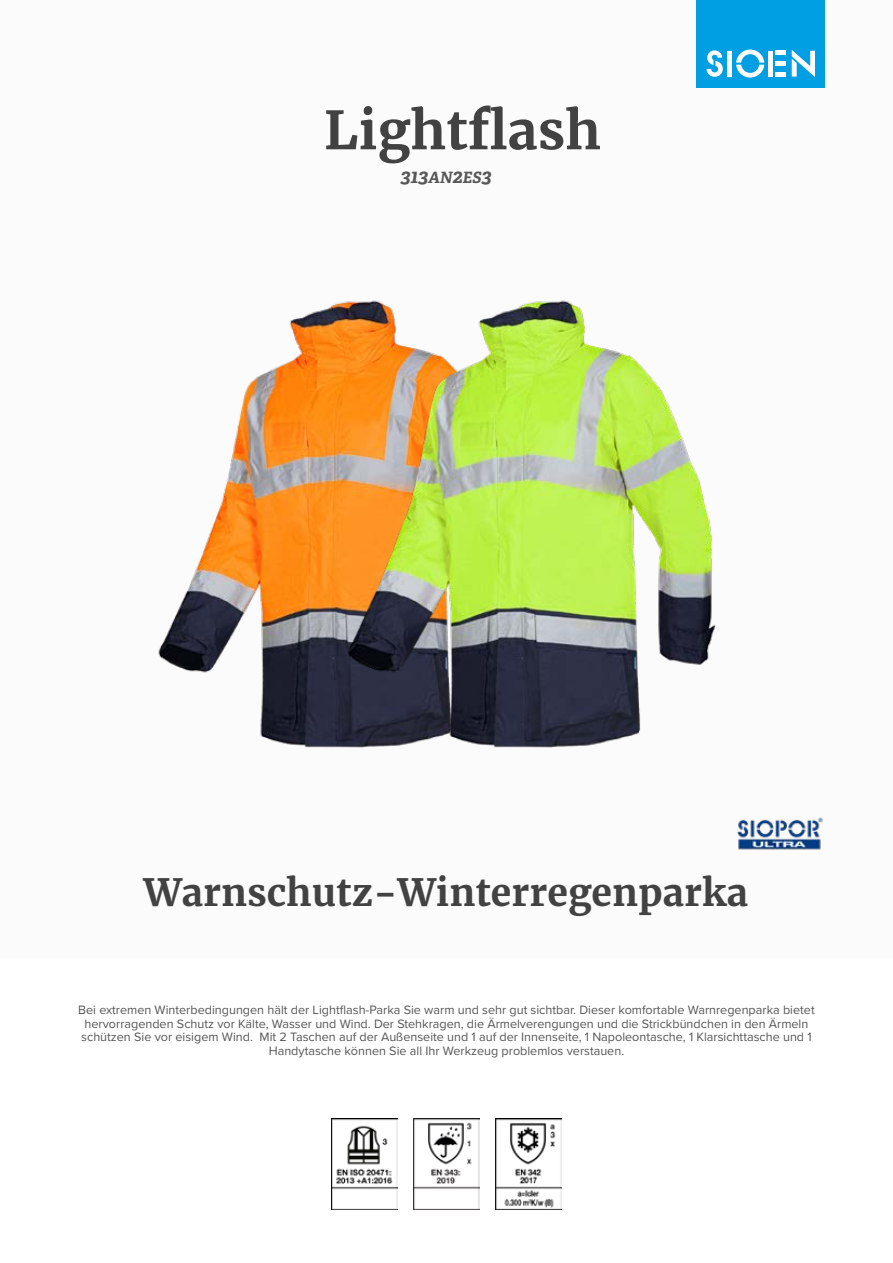
<style>
.page{position:relative;width:893px;height:1263px;background:#fff}
.page>*{position:absolute;margin:0;border:0;box-sizing:border-box;transform-origin:0 0}
.t1{font:700 52.5px "Merriweather";color:#424242}
.t2{font:700 37.5px "Merriweather";color:#424242}
.t3{font:italic 700 19.5px "Adelle";color:#575756}
.t4{font:12.6px/13.6px "Proxima Nova";color:#575756;text-align:center}
.s1{font-size:15.6px}
</style>
<div class="page">
<div style="left:0;top:0;width:893px;height:957px;background:#fbfbfb"></div>
<div style="left:697px;top:0;width:128px;height:88px;background:#009fe3"></div>
<svg style="left:707px;top:50px;width:16px;height:27px"></svg>
<svg style="left:736px;top:50px;width:28px;height:28px"></svg>
<div style="left:727px;top:51px;width:5px;height:26px;background:#fff"></div>
<div style="left:768px;top:51px;width:5px;height:26px;background:#fff"></div>
<div style="left:775px;top:72px;width:11px;height:5px;background:#fff"></div>
<div style="left:775px;top:61px;width:11px;height:5px;background:#fff"></div>
<hr style="left:775px;top:51px;width:11px;height:4px;background:#fff">
<svg style="left:792px;top:50px;width:23px;height:27px"></svg>
<img style="left:783px;top:817px;width:40px;height:33px">
<img style="left:331px;top:1118px;width:66px;height:92px">
<img style="left:413px;top:1118px;width:67px;height:92px">
<img style="left:495px;top:1118px;width:67px;height:92px">
<img style="left:158px;top:318px;width:140px;height:428px">
<img style="left:298px;top:300px;width:485px;height:550px">
<h1 class="t1" style="left:324px;top:97px;width:278px">Lightflash</h1>
<h3 class="t3" style="left:400px;top:164px;width:93px">313<span class="s1">AN</span>2<span class="s1">ES</span>3</h3>
<h2 class="t2" style="left:144px;top:868px;width:606px">Warnschutz-Winterregenparka</h2>
<p class="t4" style="left:78px;top:1002px;width:738px">Bei extremen Winterbedingungen hält der Lightflash-Parka Sie warm und sehr gut sichtbar. Dieser komfortable Warnregenparka bietet hervorragenden Schutz vor Kälte, Wasser und Wind. Der Stehkragen, die Ärmelverengungen und die Strickbündchen in den Ärmeln schützen Sie vor eisigem Wind. Mit 2 Taschen auf der Außenseite und 1 auf der Innenseite, 1 Napoleontasche, 1 Klarsichttasche und 1<br>Handytasche können Sie all Ihr Werkzeug problemlos verstauen.</p>
</div>
